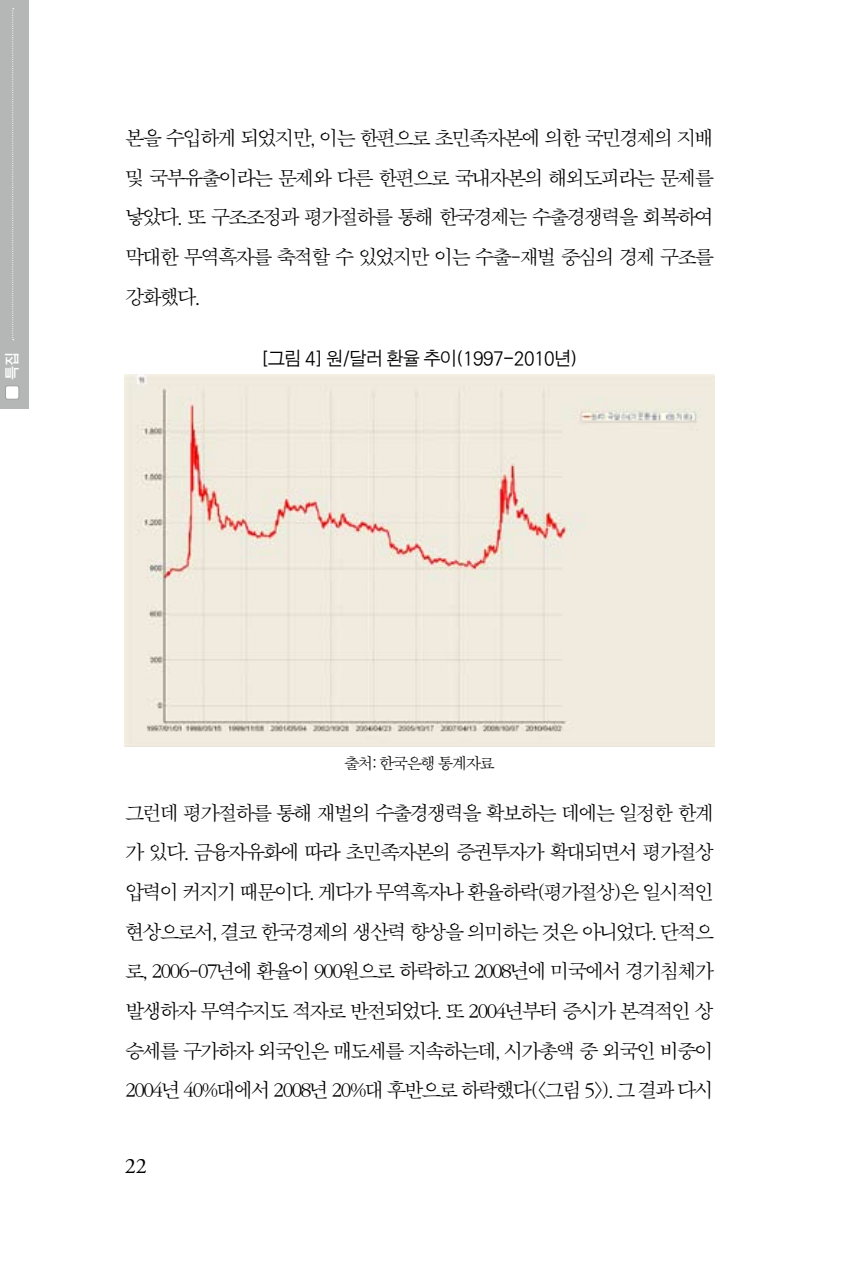
<style>
.page{position:relative;width:862px;height:1270px;background:#fff}
.page>*{position:absolute;margin:0;border:0;box-sizing:border-box;transform-origin:0 0}
.t1{font:22px "Adobe Garamond Pro";color:#000}
.t2{font:20px/39.6px "S Pmu KS Cpc EUC H";letter-spacing:-.14em;color:#000;text-align:justify}
.t3{font:19px "S Pgo J KS Cpc EUC H";letter-spacing:-.1em;color:#000;scale:.95 1}
.t4{font:16px "S Pmu KS Cpc EUC H";letter-spacing:-.14em;color:#000}
.t5{font:15px "S Pgo T KS Cpc EUC H";color:#fff;scale:.95 1}
</style>
<div class="page">
<div style="left:0;top:0;width:28px;height:408px;background:#b5b6b6"></div>
<div style="left:6px;top:386px;width:13px;height:13px;background:#fff;border-radius:2px"></div>
<div style="left:5px;top:386px;width:14px;height:13px;border:1px solid #9f9fa0;border-radius:2px"></div>
<svg style="left:12px;top:8px;width:2px;height:332px"></svg>
<img style="left:125px;top:374px;width:589px;height:372px">
<p class="t5" style="left:4px;top:380px;width:31px;rotate:-90deg">특집</p>
<p class="t2" style="left:125px;top:119px;width:591px">본을 수입하게 되었지만, 이는 한편으로 초민족자본에 의한 국민경제의 지배 및 국부유출이라는 문제와 다른 한편으로 국내자본의 해외도피라는 문제를 낳았다. 또 구조조정과 평가절하를 통해 한국경제는 수출경쟁력을 회복하여 막대한 무역흑자를 축적할 수 있었지만 이는 수출-재벌 중심의 경제 구조를 강화했다.</p>
<p class="t3" style="left:261px;top:349px;width:336px">[그림 4] 원/달러 환율 추이(1997-2010년)</p>
<p class="t4" style="left:344px;top:755px;width:153px">출처: 한국은행 통계자료</p>
<p class="t2" style="left:125px;top:794px;width:591px">그런데 평가절하를 통해 재벌의 수출경쟁력을 확보하는 데에는 일정한 한계 가 있다. 금융자유화에 따라 초민족자본의 증권투자가 확대되면서 평가절상 압력이 커지기 때문이다. 게다가 무역흑자나 환율하락(평가절상)은 일시적인 현상으로서, 결코 한국경제의 생산력 향상을 의미하는 것은 아니었다. 단적으 로, 2006-07년에 환율이 900원으로 하락하고 2008년에 미국에서 경기침체가 발생하자 무역수지도 적자로 반전되었다. 또 2004년부터 증시가 본격적인 상 승세를 구가하자 외국인은 매도세를 지속하는데, 시가총액 중 외국인 비중이 2004년 40%대에서 2008년 20%대 후반으로 하락했다(&lt;그림 5&gt;). 그 결과 다시</p>
<p class="t1" style="left:125px;top:1152px;width:24px">22</p>
</div>
